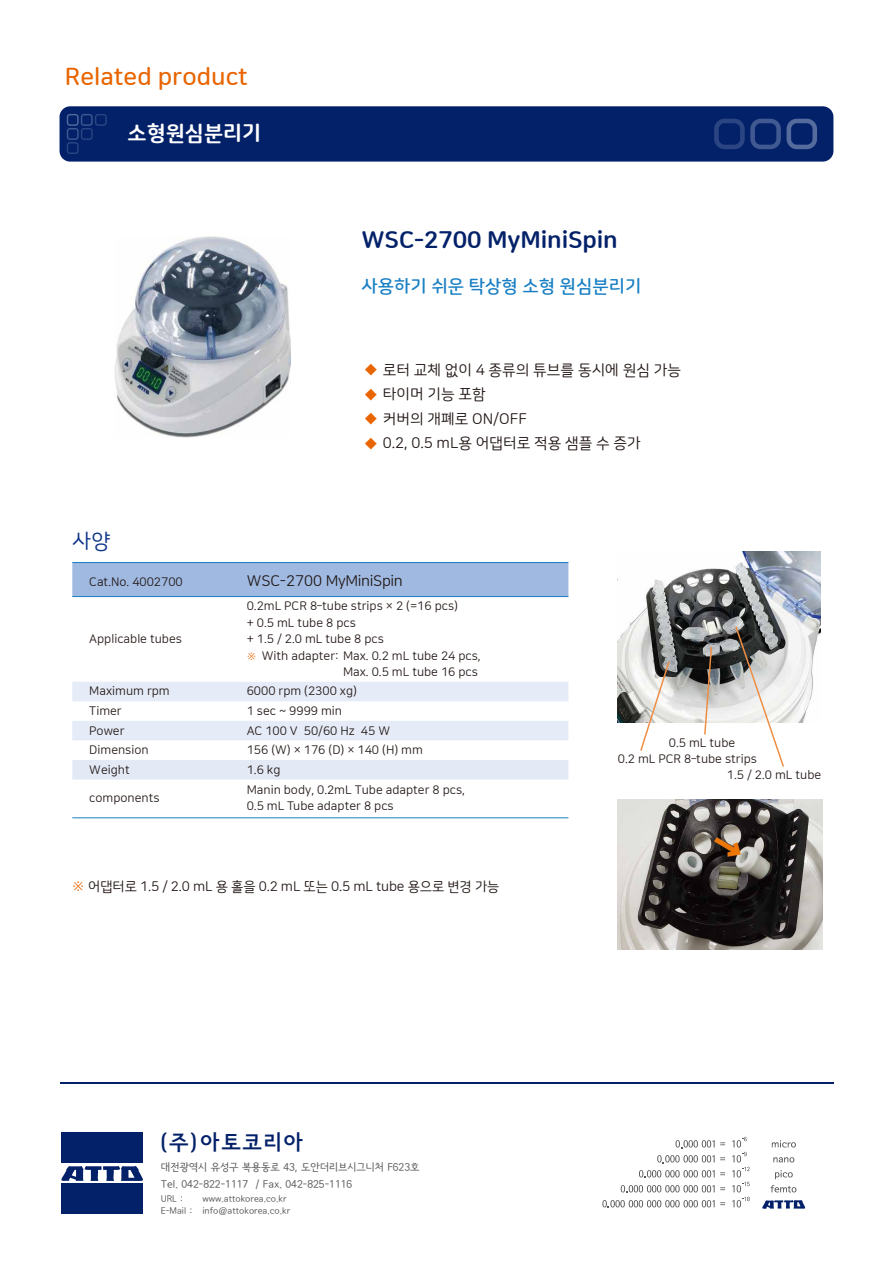
<style>
.page{position:relative;width:893px;height:1263px;background:#fff}
.page>*{position:absolute;margin:0;border:0;box-sizing:border-box;transform-origin:0 0}
.t1{font:24px "Nanum Square Round B";color:#e86501}
.t2{font:23.4px "Nanum Square Round EB";letter-spacing:-.005em;color:#032169}
.t3{font:21px "Seoul Namsan EB";letter-spacing:.1em;color:#032169}
.t4{font:21px "Nanum Square Round EB";color:#fff}
.t5{font:21px "Nanum Square Round R";color:#0c3388}
.t6{font:18px "Nanum Square Round B";color:#187fc4}
.t7{font:15px "Nanum Square Round R";color:#221815}
.t8{font:15px "Nanum Square Round R";letter-spacing:-.025em;color:#221815}
.t9{font:13.5px "Nanum Square Round R";letter-spacing:-.01em;color:#221815}
.t10{font:12px/16.5px "Nanum Square Round R";color:#221815}
.t11{font:10.5px/16.5px "Seoul Namsan M";color:#595757}
.t12{font:10.5px "Nanum Square Round R";color:#e86501}
.t13{font:9px/12px "Seoul Namsan M";color:#595757}
.s1{color:#e86501}
</style>
<div class="page">
<img style="left:114px;top:237px;width:177px;height:201px">
<hr style="left:60px;top:1082px;width:773px;height:2px;background:#032169">
<svg style="left:61px;top:1183px;width:82px;height:1px"></svg>
<svg style="left:61px;top:1166px;width:82px;height:15px"></svg>
<div style="left:61px;top:1132px;width:82px;height:31px;background:#032169"></div>
<div style="left:61px;top:1184px;width:82px;height:30px;background:#032169"></div>
<svg style="left:762px;top:1200px;width:44px;height:9px"></svg>
<svg style="left:675px;top:1140px;width:50px;height:8px"></svg>
<svg style="left:657px;top:1155px;width:68px;height:8px"></svg>
<svg style="left:639px;top:1170px;width:86px;height:8px"></svg>
<svg style="left:621px;top:1185px;width:104px;height:8px"></svg>
<svg style="left:602px;top:1200px;width:123px;height:8px"></svg>
<svg style="left:772px;top:1140px;width:24px;height:7px"></svg>
<svg style="left:773px;top:1157px;width:21px;height:5px"></svg>
<svg style="left:775px;top:1170px;width:18px;height:9px"></svg>
<svg style="left:771px;top:1185px;width:25px;height:7px"></svg>
<svg style="left:732px;top:1137px;width:18px;height:70px"></svg>
<div style="left:60px;top:106px;width:773px;height:56px;background:#032169;border-radius:11px"></div>
<img style="left:618px;top:552px;width:203px;height:170px">
<svg style="left:639px;top:660px;width:32px;height:91px"></svg>
<svg style="left:703px;top:645px;width:10px;height:90px"></svg>
<svg style="left:734px;top:624px;width:51px;height:143px"></svg>
<img style="left:618px;top:799px;width:205px;height:151px">
<div style="left:72px;top:563px;width:496px;height:33px;background:#9fb9e1"></div>
<svg style="left:72px;top:682px;width:496px;height:58px"></svg>
<div style="left:72px;top:760px;width:496px;height:19px;background:#e3eaf6"></div>
<hr style="left:72px;top:562px;width:496px;height:1px;background:#187fc4">
<hr style="left:72px;top:596px;width:496px;height:1px;background:#187fc4">
<hr style="left:72px;top:817px;width:496px;height:1px;background:#187fc4">
<svg style="left:714px;top:119px;width:103px;height:30px"></svg>
<svg style="left:67px;top:114px;width:40px;height:40px"></svg>
<h1 class="t1" style="left:65px;top:63px;width:185px">Related product</h1>
<h3 class="t4" style="left:128px;top:121px;width:135px">소형원심분리기</h3>
<h3 class="t5" style="left:72px;top:529px;width:40px">사양</h3>
<h2 class="t2" style="left:361px;top:227px;width:258px">WSC-2700 MyMiniSpin</h2>
<h3 class="t6" style="left:361px;top:276px;width:282px">사용하기 쉬운 탁상형 소형 원심분리기</h3>
<p class="t7" style="left:364px;top:361px;width:318px"><span class="s1">◆</span> 로터 교체 없이 4 종류의 튜브를 동시에 원심 가능</p>
<p class="t7" style="left:364px;top:386px;width:123px"><span class="s1">◆</span> 타이머 기능 포함</p>
<p class="t7" style="left:364px;top:410px;width:164px"><span class="s1">◆</span> 커버의 개폐로 ON/OFF</p>
<p class="t7" style="left:364px;top:435px;width:278px"><span class="s1">◆</span> 0.2, 0.5 mL용 어댑터로 적용 샘플 수 증가</p>
<p class="t10" style="left:89px;top:574px;width:95px">Cat.No. 4002700</p>
<p class="t8" style="left:247px;top:572px;width:158px">WSC-2700 MyMiniSpin</p>
<p class="t10" style="left:89px;top:631px;width:94px">Applicable tubes</p>
<p class="t10" style="left:247px;top:598px;width:213px">0.2mL PCR 8–tube strips × 2 (=16 pcs) + 0.5 mL tube 8 pcs<br>+ 1.5 / 2.0 mL tube 8 pcs</p>
<p class="t10" style="left:262px;top:647px;width:220px;text-align:right">With adapter: Max. 0.2 mL tube 24 pcs,<br>Max. 0.5 mL tube 16 pcs</p>
<p class="t12" style="left:247px;top:650px;width:11px">※</p>
<p class="t10" style="left:89px;top:683px;width:82px">Maximum rpm</p>
<p class="t10" style="left:247px;top:683px;width:112px">6000 rpm (2300 xg)</p>
<p class="t10" style="left:89px;top:703px;width:34px">Timer</p>
<p class="t10" style="left:247px;top:703px;width:97px">1 sec ~ 9999 min</p>
<p class="t10" style="left:89px;top:722px;width:37px">Power</p>
<p class="t10" style="left:247px;top:722px;width:145px">AC 100 V 50/60 Hz 45 W</p>
<p class="t10" style="left:89px;top:742px;width:61px">Dimension</p>
<p class="t10" style="left:247px;top:742px;width:178px">156 (W) × 176 (D) × 140 (H) mm</p>
<p class="t10" style="left:89px;top:762px;width:42px">Weight</p>
<p class="t10" style="left:247px;top:762px;width:35px">1.6 kg</p>
<p class="t10" style="left:89px;top:790px;width:72px">components</p>
<p class="t10" style="left:247px;top:782px;width:220px">Manin body, 0.2mL Tube adapter 8 pcs,<br>0.5 mL Tube adapter 8 pcs</p>
<p class="t9" style="left:72px;top:879px;width:429px"><span class="s1">※</span> 어댑터로 1.5 / 2.0 mL 용 홀을 0.2 mL 또는 0.5 mL tube 용으로 변경 가능</p>
<h3 class="t3" style="left:159px;top:1132px;width:145px">(주)아토코리아</h3>
<p class="t11" style="left:161px;top:1160px;width:260px">대전광역시 유성구 복용동로 43, 도안더리브시그니처 F623호<br>Tel. 042-822-1117 / Fax. 042-825-1116</p>
<p class="t13" style="left:161px;top:1193px;width:24px">URL :</p>
<p class="t13" style="left:161px;top:1193px;width:131px;text-indent:42px">www.attokorea.co.kr<br>E-Mail : info@attokorea.co.kr</p>
<p class="t10" style="left:669px;top:735px;width:68px">0.5 mL tube</p>
<p class="t10" style="left:727px;top:767px;width:96px">1.5 / 2.0 mL tube</p>
<p class="t10" style="left:618px;top:751px;width:141px">0.2 mL PCR 8–tube strips</p>
</div>
